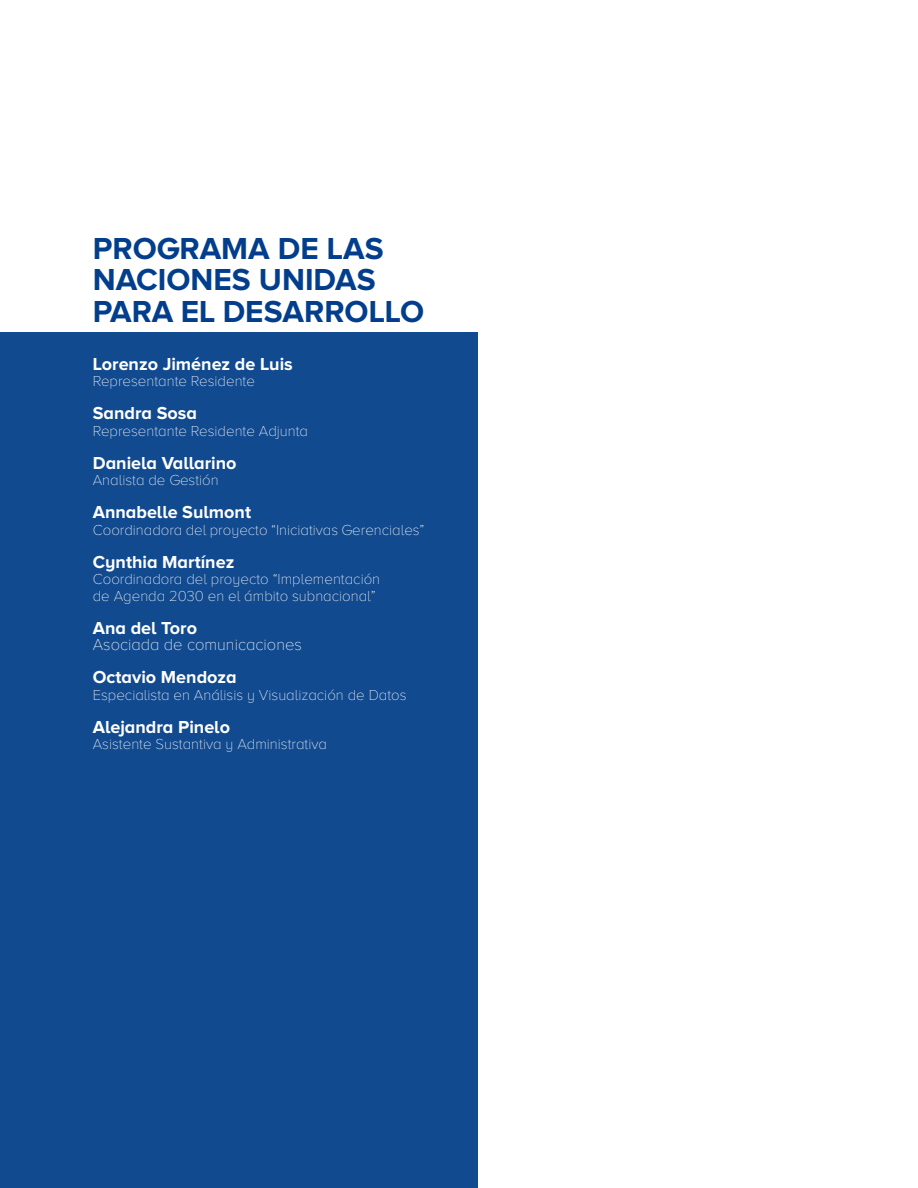
<style>
.page{position:relative;width:918px;height:1188px;background:#fff}
.page>*{position:absolute;margin:0;border:0;box-sizing:border-box;transform-origin:0 0}
.t1{font:700 31.5px "Proxima Nova A";color:#033e8c}
.t2{font:700 18px "Proxima Nova A";color:#fff}
.t3{font:100 16.5px "Proxima Nova A";color:#fff}
.t4{font:100 15px "Proxima Nova A";color:#fff}
</style>
<div class="page">
<div style="left:0;top:333px;width:477px;height:855px;background:#124a8f"></div>
<p class="t1" style="left:93px;top:230px;width:292px">PROGRAMA DE LAS</p>
<p class="t1" style="left:93px;top:262px;width:284px">NACIONES UNIDAS</p>
<p class="t1" style="left:93px;top:293px;width:333px">PARA EL DESARROLLO</p>
<p class="t2" style="left:93px;top:353px;width:202px">Lorenzo Jiménez de Luis</p>
<p class="t4" style="left:93px;top:373px;width:164px">Representante Residente</p>
<p class="t2" style="left:93px;top:403px;width:106px">Sandra Sosa</p>
<p class="t4" style="left:93px;top:423px;width:217px">Representante Residente Adjunta</p>
<p class="t2" style="left:93px;top:452px;width:145px">Daniela Vallarino</p>
<p class="t4" style="left:93px;top:472px;width:127px">Analista de Gestión</p>
<p class="t2" style="left:93px;top:502px;width:160px">Annabelle Sulmont</p>
<p class="t4" style="left:93px;top:522px;width:333px">Coordinadora del proyecto “Iniciativas Gerenciales”</p>
<p class="t2" style="left:93px;top:551px;width:143px">Cynthia Martínez</p>
<p class="t4" style="left:93px;top:571px;width:289px">Coordinadora del proyecto “Implementación</p>
<p class="t4" style="left:93px;top:588px;width:284px">de Agenda 2030 en el ámbito subnacional”</p>
<p class="t2" style="left:93px;top:617px;width:106px">Ana del Toro</p>
<p class="t3" style="left:93px;top:636px;width:211px">Asociada de comunicaciones</p>
<p class="t2" style="left:93px;top:667px;width:145px">Octavio Mendoza</p>
<p class="t4" style="left:93px;top:687px;width:315px">Especialista en Análisis y Visualización de Datos</p>
<p class="t2" style="left:93px;top:716px;width:139px">Alejandra Pinelo</p>
<p class="t4" style="left:93px;top:736px;width:236px">Asistente Sustantiva y Administrativa</p>
</div>
